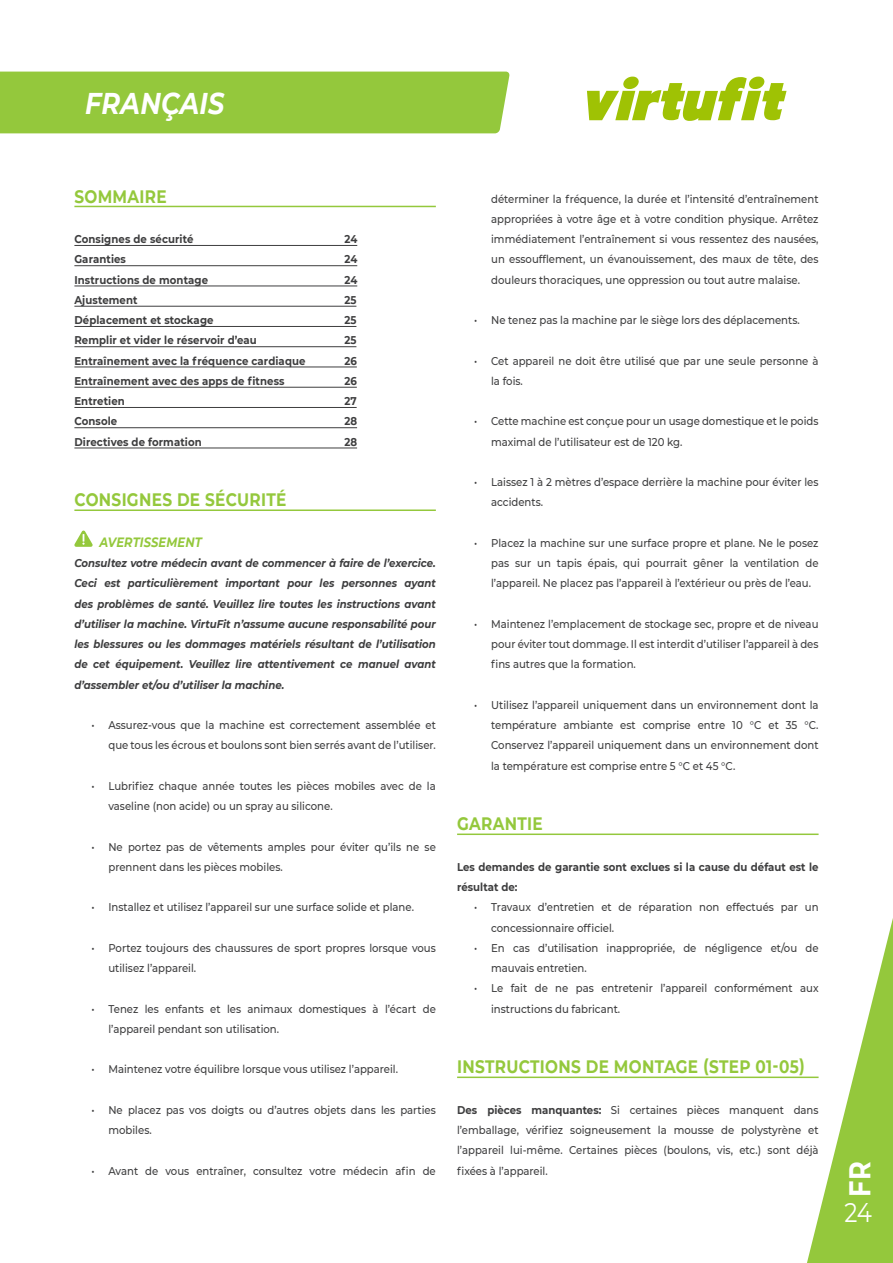
<style>
.page{position:relative;width:893px;height:1263px;background:#fff}
.page>*{position:absolute;margin:0;border:0;box-sizing:border-box;transform-origin:0 0}
.t1{font:italic 700 30px "Montserrat";letter-spacing:.01em;color:#fff;scale:.85 1}
.t2{font:700 30px "Montserrat";color:#fff;scale:.85 1}
.t3{font:27px "Montserrat";color:#fff;scale:.85 1}
.VF__Opsomming_platte_tekst{font:700 18px "Montserrat";letter-spacing:.02em;color:#94c83c;scale:.85 1}
.t4{font:italic 700 13.5px "Montserrat";letter-spacing:.01em;color:#94c83c;scale:.85 1}
.t5{font:500 11.25px/20.2px "Montserrat";color:#3e3e3f;scale:.9 1}
.t6{font:italic 700 11.25px/20.2px "Montserrat";color:#3e3e3f;text-align:justify;scale:.9 1}
.t7{font:700 11.25px/20.2px "Montserrat";letter-spacing:.01em;color:#3e3e3f;scale:.9 1}
.s1{font-weight:700}
</style>
<div class="page">
<div style="left:0;top:72px;width:510px;height:61px;background:#94c83c"></div>
<svg style="left:587px;top:77px;width:199px;height:44px"></svg>
<svg style="left:798px;top:918px;width:95px;height:345px"></svg>
<hr style="left:74px;top:206px;width:362px;height:1px;background:#94c83c">
<hr style="left:74px;top:245px;width:283px;height:1px;background:#3e3e3f">
<hr style="left:74px;top:265px;width:283px;height:1px;background:#3e3e3f">
<hr style="left:74px;top:286px;width:283px;height:1px;background:#3e3e3f">
<hr style="left:74px;top:306px;width:282px;height:1px;background:#3e3e3f">
<hr style="left:74px;top:326px;width:282px;height:1px;background:#3e3e3f">
<hr style="left:74px;top:346px;width:282px;height:1px;background:#3e3e3f">
<hr style="left:74px;top:367px;width:283px;height:1px;background:#3e3e3f">
<hr style="left:74px;top:387px;width:283px;height:1px;background:#3e3e3f">
<hr style="left:74px;top:407px;width:283px;height:1px;background:#3e3e3f">
<hr style="left:74px;top:427px;width:283px;height:1px;background:#3e3e3f">
<hr style="left:74px;top:448px;width:283px;height:1px;background:#3e3e3f">
<hr style="left:74px;top:509px;width:362px;height:2px;background:#94c83c">
<svg style="left:74px;top:531px;width:19px;height:16px"></svg>
<hr style="left:457px;top:833px;width:362px;height:2px;background:#94c83c">
<hr style="left:457px;top:1076px;width:362px;height:2px;background:#94c83c">
<h1 class="t1" style="left:85px;top:82px;width:166px">FRANÇAIS</h1>
<p class="VF__Opsomming_platte_tekst" style="left:74px;top:183px;width:110px">SOMMAIRE</p>
<p class="t7" style="left:74px;top:228px;width:134px">Consignes de sécurité</p>
<p class="t7" style="left:344px;top:228px;width:16px">24</p>
<p class="t7" style="left:74px;top:249px;width:59px">Garanties</p>
<p class="t7" style="left:344px;top:249px;width:16px">24</p>
<p class="t7" style="left:74px;top:269px;width:150px">Instructions de montage</p>
<p class="t7" style="left:344px;top:269px;width:16px">24</p>
<p class="t7" style="left:74px;top:289px;width:72px">Ajustement</p>
<p class="t7" style="left:344px;top:289px;width:15px">25</p>
<p class="t7" style="left:74px;top:309px;width:156px">Déplacement et stockage</p>
<p class="t7" style="left:344px;top:309px;width:15px">25</p>
<p class="t7" style="left:74px;top:330px;width:204px">Remplir et vider le réservoir d’eau</p>
<p class="t7" style="left:344px;top:330px;width:15px">25</p>
<p class="t7" style="left:74px;top:350px;width:258px">Entraînement avec la fréquence cardiaque</p>
<p class="t7" style="left:344px;top:350px;width:15px">26</p>
<p class="t7" style="left:74px;top:370px;width:235px">Entraînement avec des apps de fitness</p>
<p class="t7" style="left:344px;top:370px;width:15px">26</p>
<p class="t7" style="left:74px;top:390px;width:58px">Entretien</p>
<p class="t7" style="left:344px;top:390px;width:15px">27</p>
<p class="t7" style="left:74px;top:411px;width:49px">Console</p>
<p class="t7" style="left:344px;top:411px;width:16px">28</p>
<p class="t7" style="left:74px;top:431px;width:143px">Directives de formation</p>
<p class="t7" style="left:344px;top:431px;width:16px">28</p>
<p class="VF__Opsomming_platte_tekst" style="left:74px;top:487px;width:251px">CONSIGNES DE SÉCURITÉ</p>
<p class="t4" style="left:99px;top:532px;width:122px">AVERTISSEMENT</p>
<p class="t6" style="left:74px;top:552px;width:403px">Consultez votre médecin avant de commencer à faire de l’exercice.<br>Ceci est particulièrement important pour les personnes ayant des problèmes de santé. Veuillez lire toutes les instructions avant d’utiliser la machine. VirtuFit n’assume aucune responsabilité pour les blessures ou les dommages matériels résultant de l’utilisation de cet équipement. Veuillez lire attentivement ce manuel avant d’assembler et/ou d’utiliser la machine.</p>
<p class="t5" style="left:91px;top:714px;width:384px;text-align:right">• Assurez-vous que la machine est correctement assemblée et que tous les écrous et boulons sont bien serrés avant de l’utiliser.</p>
<p class="t5" style="left:108px;top:775px;width:365px;text-indent:-17px">• Lubrifiez chaque année toutes les pièces mobiles avec de la vaseline (non acide) ou un spray au silicone.</p>
<p class="t5" style="left:108px;top:836px;width:365px;text-indent:-17px">• Ne portez pas de vêtements amples pour éviter qu’ils ne se prennent dans les pièces mobiles.</p>
<p class="t5" style="left:91px;top:897px;width:360px">• Installez et utilisez l’appareil sur une surface solide et plane.</p>
<p class="t5" style="left:108px;top:937px;width:365px;text-indent:-17px">• Portez toujours des chaussures de sport propres lorsque vous utilisez l’appareil.</p>
<p class="t5" style="left:108px;top:998px;width:365px;text-indent:-17px">• Tenez les enfants et les animaux domestiques à l’écart de l’appareil pendant son utilisation.</p>
<p class="t5" style="left:91px;top:1059px;width:342px">• Maintenez votre équilibre lorsque vous utilisez l’appareil.</p>
<p class="t5" style="left:108px;top:1099px;width:365px;text-indent:-17px">• Ne placez pas vos doigts ou d’autres objets dans les parties mobiles.</p>
<p class="t5" style="left:91px;top:1160px;width:384px">• Avant de vous entraîner, consultez votre médecin afin de</p>
<p class="t5" style="left:491px;top:188px;width:365px;text-align:justify">déterminer la fréquence, la durée et l’intensité d’entraînement appropriées à votre âge et à votre condition physique. Arrêtez immédiatement l’entraînement si vous ressentez des nausées, un essoufflement, un évanouissement, des maux de tête, des douleurs thoraciques, une oppression ou tout autre malaise.</p>
<p class="t5" style="left:474px;top:309px;width:363px">• Ne tenez pas la machine par le siège lors des déplacements.</p>
<p class="t5" style="left:491px;top:350px;width:365px;text-indent:-17px">• Cet appareil ne doit être utilisé que par une seule personne à la fois.</p>
<p class="t5" style="left:491px;top:411px;width:365px;text-indent:-17px">• Cette machine est conçue pour un usage domestique et le poids maximal de l’utilisateur est de 120 kg.</p>
<p class="t5" style="left:491px;top:471px;width:365px;text-indent:-17px">• Laissez 1 à 2 mètres d’espace derrière la machine pour éviter les accidents.</p>
<p class="t5" style="left:491px;top:532px;width:365px;text-align:justify;text-indent:-17px">• Placez la machine sur une surface propre et plane. Ne le posez pas sur un tapis épais, qui pourrait gêner la ventilation de l’appareil. Ne placez pas l’appareil à l’extérieur ou près de l’eau.</p>
<p class="t5" style="left:491px;top:613px;width:365px;text-align:justify;text-indent:-17px">• Maintenez l’emplacement de stockage sec, propre et de niveau pour éviter tout dommage. Il est interdit d’utiliser l’appareil à des fins autres que la formation.</p>
<p class="t5" style="left:491px;top:694px;width:365px;text-align:justify;text-indent:-17px">• Utilisez l’appareil uniquement dans un environnement dont la température ambiante est comprise entre 10 °C et 35 °C.<br>Conservez l’appareil uniquement dans un environnement dont la température est comprise entre 5 °C et 45 °C.</p>
<p class="VF__Opsomming_platte_tekst" style="left:457px;top:811px;width:102px">GARANTIE</p>
<p class="t7" style="left:457px;top:856px;width:403px">Les demandes de garantie sont exclues si la cause du défaut est le résultat de:</p>
<p class="t5" style="left:491px;top:897px;width:365px;text-indent:-17px">• Travaux d’entretien et de réparation non effectués par un concessionnaire officiel.</p>
<p class="t5" style="left:491px;top:937px;width:365px;text-indent:-17px">• En cas d’utilisation inappropriée, de négligence et/ou de mauvais entretien.</p>
<p class="t5" style="left:491px;top:978px;width:365px;text-indent:-17px">• Le fait de ne pas entretenir l’appareil conformément aux instructions du fabricant.</p>
<p class="VF__Opsomming_platte_tekst" style="left:457px;top:1054px;width:411px">INSTRUCTIONS DE MONTAGE (STEP 01-05)</p>
<p class="t5" style="left:457px;top:1099px;width:403px;text-align:justify"><span class="s1">Des pièces manquantes:</span> Si certaines pièces manquent dans l’emballage, vérifiez soigneusement la mousse de polystyrène et l’appareil lui-même. Certaines pièces (boulons, vis, etc.) sont déjà fixées à l’appareil.</p>
<h1 class="t2" style="left:838px;top:1197px;width:44px;rotate:-90deg">FR</h1>
<h2 class="t3" style="left:844px;top:1194px;width:34px">24</h2>
</div>
